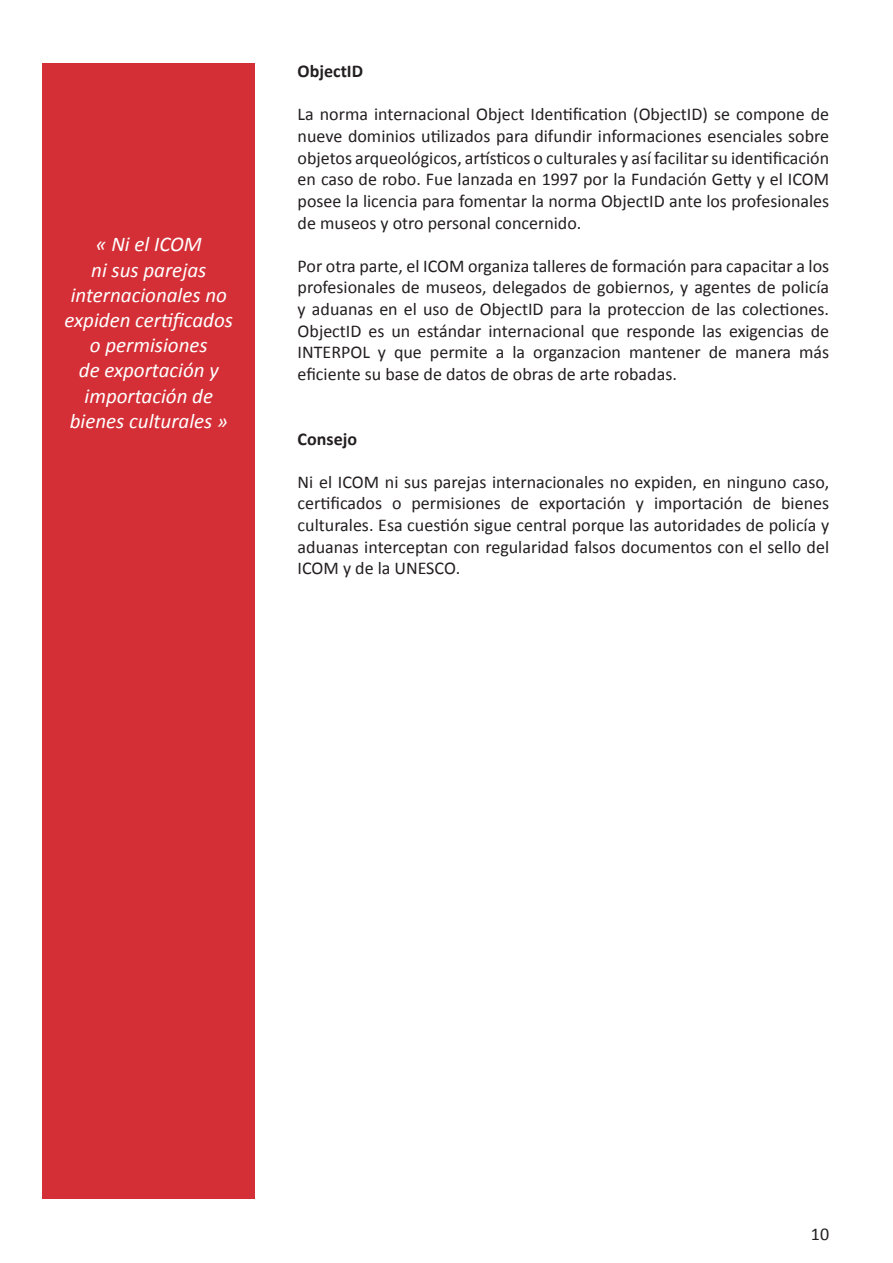
<style>
.page{position:relative;width:893px;height:1263px;background:#fff}
.page>*{position:absolute;margin:0;border:0;box-sizing:border-box;transform-origin:0 0}
.t1{font:italic 21px/25.2px "Calibri";color:#fff;text-align:center}
.t2{font:18px/21.6px "Calibri";color:#231f20;text-align:justify}
.t3{font:700 18px "Calibri";color:#231f20}
</style>
<div class="page">
<div style="left:43px;top:64px;width:212px;height:1135px;background:#d42f36"></div>
<p class="t1" style="left:65px;top:231px;width:170px">« Ni el ICOM<br>ni sus parejas internacionales no expiden certificados o permisiones<br>de exportación y importación de bienes culturales »</p>
<p class="t3" style="left:298px;top:60px;width:67px">ObjectID</p>
<p class="t2" style="left:298px;top:103px;width:533px">La norma internacional Object Identification (ObjectID) se compone de nueve dominios utilizados para difundir informaciones esenciales sobre objetos arqueológicos, artísticos o culturales y así facilitar su identificación en caso de robo. Fue lanzada en 1997 por la Fundación Getty y el ICOM posee la licencia para fomentar la norma ObjectID ante los profesionales de museos y otro personal concernido.</p>
<p class="t2" style="left:298px;top:254px;width:533px">Por otra parte, el ICOM organiza talleres de formación para capacitar a los profesionales de museos, delegados de gobiernos, y agentes de policía y aduanas en el uso de ObjectID para la proteccion de las colectiones.<br>ObjectID es un estándar internacional que responde las exigencias de INTERPOL y que permite a la organzacion mantener de manera más eficiente su base de datos de obras de arte robadas.</p>
<p class="t3" style="left:298px;top:427px;width:61px">Consejo</p>
<p class="t2" style="left:298px;top:470px;width:533px">Ni el ICOM ni sus parejas internacionales no expiden, en ninguno caso, certificados o permisiones de exportación y importación de bienes culturales. Esa cuestión sigue central porque las autoridades de policía y aduanas interceptan con regularidad falsos documentos con el sello del ICOM y de la UNESCO.</p>
<p class="t2" style="left:811px;top:1223px;width:20px">10</p>
</div>
